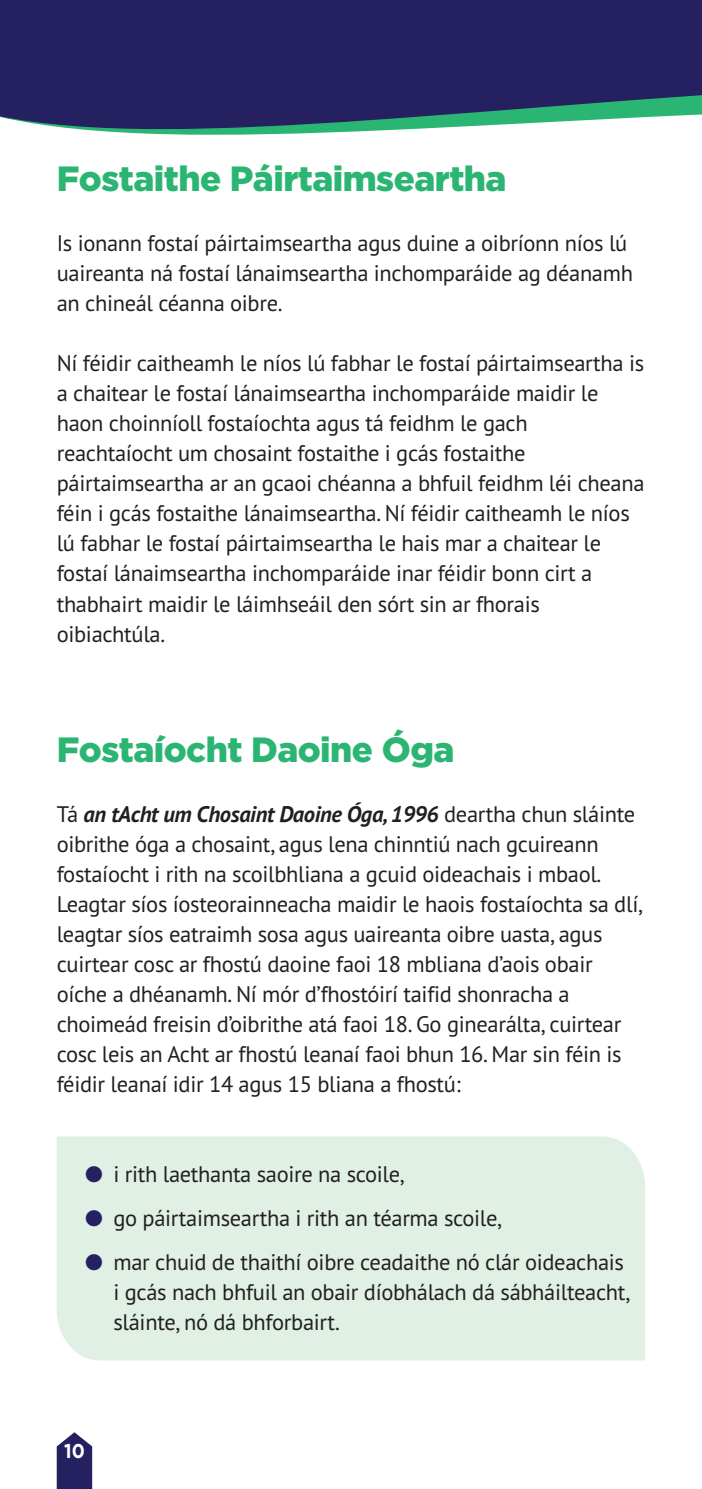
<style>
.page{position:relative;width:702px;height:1489px;background:#fff}
.page>*{position:absolute;margin:0;border:0;box-sizing:border-box;transform-origin:0 0}
.t1{font:900 35px "Gotham";letter-spacing:-.015em;color:#2bb572}
.t2{font:22.5px/30px "PT Sans";letter-spacing:-.015em;color:#231f20}
.t3{font:700 20px "Gotham";color:#fff;scale:.9 1}
.s1{font-weight:700;font-style:italic}
.s2{color:#252161}
</style>
<div class="page">
<div style="left:57px;top:1136px;width:588px;height:224px;background:#e0f0e4"></div>
<svg style="left:57px;top:1432px;width:35px;height:56px;background:#413d75"></svg>
<div style="left:0;top:0;width:702px;height:151px;background:#252161"></div>
<svg style="left:0;top:97px;width:702px;height:54px"></svg>
<h1 class="t1" style="left:57px;top:166px;width:451px">Fostaithe Páirtaimseartha</h1>
<p class="t2" style="left:57px;top:231px;width:578px">Is ionann fostaí páirtaimseartha agus duine a oibríonn níos lú uaireanta ná fostaí lánaimseartha inchomparáide ag déanamh an chineál céanna oibre.</p>
<p class="t2" style="left:57px;top:351px;width:589px">Ní féidir caitheamh le níos lú fabhar le fostaí páirtaimseartha is a chaitear le fostaí lánaimseartha inchomparáide maidir le haon choinníoll fostaíochta agus tá feidhm le gach reachtaíocht um chosaint fostaithe i gcás fostaithe páirtaimseartha ar an gcaoi chéanna a bhfuil feidhm léi cheana féin i gcás fostaithe lánaimseartha. Ní féidir caitheamh le níos lú fabhar le fostaí páirtaimseartha le hais mar a chaitear le fostaí lánaimseartha inchomparáide inar féidir bonn cirt a thabhairt maidir le láimhseáil den sórt sin ar fhorais oibiachtúla.</p>
<h1 class="t1" style="left:57px;top:736px;width:399px">Fostaíocht Daoine Óga</h1>
<p class="t2" style="left:57px;top:801px;width:588px">Tá <span class="s1">an tAcht um Chosaint Daoine Óga, 1996</span> deartha chun sláinte oibrithe óga a chosaint, agus lena chinntiú nach gcuireann fostaíocht i rith na scoilbhliana a gcuid oideachais i mbaol.<br>Leagtar síos íosteorainneacha maidir le haois fostaíochta sa dlí, leagtar síos eatraimh sosa agus uaireanta oibre uasta, agus cuirtear cosc ar fhostú daoine faoi 18 mbliana d’aois obair oíche a dhéanamh. Ní mór d’fhostóirí taifid shonracha a choimeád freisin d’oibrithe atá faoi 18. Go ginearálta, cuirtear cosc leis an Acht ar fhostú leanaí faoi bhun 16. Mar sin féin is féidir leanaí idir 14 agus 15 bliana a fhostú:</p>
<p class="t2" style="left:85px;top:1161px;width:321px"><span class="s2">●</span> i rith laethanta saoire na scoile,</p>
<p class="t2" style="left:85px;top:1205px;width:419px"><span class="s2">●</span> go páirtaimseartha i rith an téarma scoile,</p>
<p class="t2" style="left:113px;top:1249px;width:518px;text-indent:-28px"><span class="s2">●</span> mar chuid de thaithí oibre ceadaithe nó clár oideachais i gcás nach bhfuil an obair díobhálach dá sábháilteacht, sláinte, nó dá bhforbairt.</p>
<p class="t3" style="left:64px;top:1443px;width:25px">10</p>
</div>
